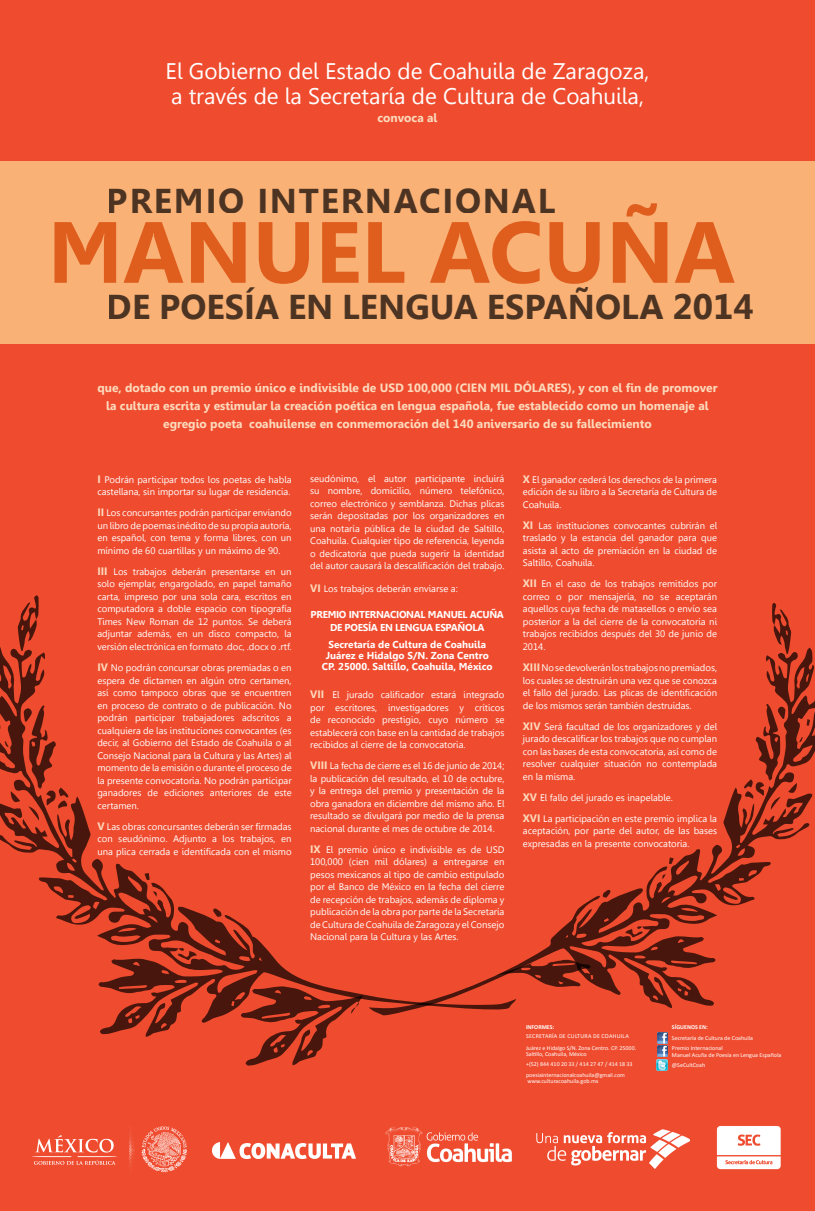
<style>
.page{position:relative;width:815px;height:1211px;background:#ef4c2f}
.page>*{position:absolute;margin:0;border:0;box-sizing:border-box;transform-origin:0 0}
.t1{font:700 86.65px "Gisha";color:#df5e1e}
.t2{font:700 34.4px "Gisha";letter-spacing:.01em;color:#231f20}
.t3{font:700 34.4px "Gisha";letter-spacing:.05em;color:#231f20}
.t4{font:22.5px "Gisha";color:#fff}
.t5{font:700 12px/18px "Gisha";color:#fddabc;text-align:center}
.t6{font:700 10px/11px "Gisha";color:#fff;text-align:center}
.t7{font:700 10px "Gisha";letter-spacing:-.03em;color:#fff}
.t8{font:9.5px/12.5px "Gisha";color:#fff;text-align:justify}
.t9{font:6px "Calibri";color:#fff}
.t10{font:6px "Calibri";letter-spacing:.04em;color:#fff}
.t11{font:700 6px "Calibri";color:#fff}
.s1{font-size:35.25px}
.s2{font-weight:700;font-size:10.8px;color:#fddabc}
</style>
<div class="page">
<svg style="left:650px;top:647px;width:165px;height:361px"></svg>
<svg style="left:715px;top:869px;width:42px;height:35px"></svg>
<svg style="left:736px;top:844px;width:9px;height:12px"></svg>
<svg style="left:772px;top:603px;width:19px;height:51px"></svg>
<svg style="left:744px;top:704px;width:66px;height:106px"></svg>
<svg style="left:0;top:647px;width:516px;height:388px"></svg>
<svg style="left:54px;top:885px;width:46px;height:38px"></svg>
<svg style="left:67px;top:858px;width:10px;height:13px"></svg>
<svg style="left:18px;top:595px;width:21px;height:56px"></svg>
<svg style="left:0;top:705px;width:68px;height:115px"></svg>
<svg style="left:111px;top:873px;width:252px;height:192px"></svg>
<svg style="left:495px;top:857px;width:209px;height:143px"></svg>
<svg style="left:656px;top:1032px;width:11px;height:38px"></svg>
<div style="left:0;top:161px;width:815px;height:182px;background:#fab176"></div>
<img style="left:536px;top:1129px;width:154px;height:40px">
<img style="left:385px;top:1126px;width:127px;height:41px">
<img style="left:213px;top:1142px;width:143px;height:16px">
<img style="left:33px;top:1126px;width:154px;height:47px">
<img style="left:716px;top:1126px;width:65px;height:44px">
<p class="t4" style="left:166px;top:58px;width:485px">El Gobierno del Estado de Coahuila de Zaragoza,</p>
<p class="t4" style="left:171px;top:83px;width:474px">a través de la Secretaría de Cultura de Coahuila,</p>
<p class="t5" style="left:377px;top:109px;width:61px">convoca al</p>
<h2 class="t3" style="left:107px;top:181px;width:450px">PREMIO INTERNACIONAL</h2>
<p class="t1" style="left:48px;top:203px;width:689px">MANUEL ACUÑA</p>
<h2 class="t2" style="left:107px;top:287px;width:648px">DE POESÍA EN LENGUA ESPAÑOLA <span class="s1">2014</span></h2>
<p class="t5" style="left:97px;top:378px;width:621px">que, dotado con un premio único e indivisible de USD 100,000 (CIEN MIL DÓLARES), y con el fin de promover la cultura escrita y estimular la creación poética en lengua española, fue establecido como un homenaje al egregio poeta coahuilense en conmemoración del 140 aniversario de su fallecimiento</p>
<p class="t8" style="left:97px;top:473px;width:196px"><span class="s2">I</span> Podrán participar todos los poetas de habla castellana, sin importar su lugar de residencia.</p>
<p class="t8" style="left:97px;top:507px;width:196px"><span class="s2">II</span> Los concursantes podrán participar enviando un libro de poemas inédito de su propia autoría, en español, con tema y forma libres, con un mínimo de 60 cuartillas y un máximo de 90.</p>
<p class="t8" style="left:97px;top:565px;width:196px"><span class="s2">III</span> Los trabajos deberán presentarse en un solo ejemplar, engargolado, en papel tamaño carta, impreso por una sola cara, escritos en computadora a doble espacio con tipografía Times New Roman de 12 puntos. Se deberá adjuntar además, en un disco compacto, la versión electrónica en formato .doc, .docx o .rtf.</p>
<p class="t8" style="left:97px;top:661px;width:196px"><span class="s2">IV</span> No podrán concursar obras premiadas o en espera de dictamen en algún otro certamen, así como tampoco obras que se encuentren en proceso de contrato o de publicación. No podrán participar trabajadores adscritos a cualquiera de las instituciones convocantes (es decir, al Gobierno del Estado de Coahuila o al Consejo Nacional para la Cultura y las Artes) al momento de la emisión o durante el proceso de la presente convocatoria. No podrán participar ganadores de ediciones anteriores de este certamen.</p>
<p class="t8" style="left:97px;top:820px;width:196px"><span class="s2">V</span> Las obras concursantes deberán ser firmadas con seudónimo. Adjunto a los trabajos, en una plica cerrada e identificada con el mismo</p>
<p class="t8" style="left:310px;top:472px;width:196px">seudónimo, el autor participante incluirá su nombre, domicilio, número telefónico, correo electrónico y semblanza. Dichas plicas serán depositadas por los organizadores en una notaría pública de la ciudad de Saltillo, Coahuila. Cualquier tipo de referencia, leyenda o dedicatoria que pueda sugerir la identidad del autor causará la descalificación del trabajo.</p>
<p class="t8" style="left:310px;top:582px;width:149px"><span class="s2">VI</span> Los trabajos deberán enviarse a:</p>
<p class="t7" style="left:310px;top:609px;width:195px">PREMIO INTERNACIONAL MANUEL ACUÑA</p>
<p class="t7" style="left:330px;top:621px;width:156px">DE POESÍA EN LENGUA ESPAÑOLA</p>
<p class="t6" style="left:322px;top:639px;width:172px">Secretaría de Cultura de Coahuila<br>Juárez e Hidalgo S/N. Zona Centro<br>CP. 25000. Saltillo, Coahuila, México</p>
<p class="t8" style="left:310px;top:689px;width:196px"><span class="s2">VII</span> El jurado calificador estará integrado por escritores, investigadores y críticos de reconocido prestigio, cuyo número se establecerá con base en la cantidad de trabajos recibidos al cierre de la convocatoria.</p>
<p class="t8" style="left:310px;top:760px;width:196px"><span class="s2">VIII</span> La fecha de cierre es el 16 de junio de 2014; la publicación del resultado, el 10 de octubre, y la entrega del premio y presentación de la obra ganadora en diciembre del mismo año. El resultado se divulgará por medio de la prensa nacional durante el mes de octubre de 2014.</p>
<p class="t8" style="left:310px;top:843px;width:196px"><span class="s2">IX</span> El premio único e indivisible es de USD 100,000 (cien mil dólares) a entregarse en pesos mexicanos al tipo de cambio estipulado por el Banco de México en la fecha del cierre de recepción de trabajos, además de diploma y publicación de la obra por parte de la Secretaría de Cultura de Coahuila de Zaragoza y el Consejo Nacional para la Cultura y las Artes.</p>
<p class="t8" style="left:523px;top:473px;width:196px"><span class="s2">X</span> El ganador cederá los derechos de la primera edición de su libro a la Secretaría de Cultura de Coahuila.</p>
<p class="t8" style="left:523px;top:519px;width:196px"><span class="s2">XI</span> Las instituciones convocantes cubrirán el traslado y la estancia del ganador para que asista al acto de premiación en la ciudad de Saltillo, Coahuila.</p>
<p class="t8" style="left:523px;top:578px;width:196px"><span class="s2">XII</span> En el caso de los trabajos remitidos por correo o por mensajería, no se aceptarán aquellos cuya fecha de matasellos o envío sea posterior a la del cierre de la convocatoria ni trabajos recibidos después del 30 de junio de 2014.</p>
<p class="t8" style="left:523px;top:661px;width:196px"><span class="s2">XIII</span> No se devolverán los trabajos no premiados, los cuales se destruirán una vez que se conozca el fallo del jurado. Las plicas de identificación de los mismos serán también destruidas.</p>
<p class="t8" style="left:523px;top:720px;width:196px"><span class="s2">XIV</span> Será facultad de los organizadores y del jurado descalificar los trabajos que no cumplan con las bases de esta convocatoria, así como de resolver cualquier situación no contemplada en la misma.</p>
<p class="t8" style="left:523px;top:791px;width:152px"><span class="s2">XV</span> El fallo del jurado es inapelable.</p>
<p class="t8" style="left:523px;top:812px;width:196px"><span class="s2">XVI</span> La participación en este premio implica la aceptación, por parte del autor, de las bases expresadas en la presente convocatoria.</p>
<p class="t11" style="left:526px;top:1023px;width:30px">INFORMES:</p>
<p class="t10" style="left:526px;top:1032px;width:104px">SECRETARÍA DE CULTURA DE COAHUILA</p>
<p class="t9" style="left:526px;top:1044px;width:112px">Juárez e Hidalgo S/N. Zona Centro. CP. 25000.</p>
<p class="t9" style="left:526px;top:1050px;width:62px">Saltillo, Coahuila, México</p>
<p class="t9" style="left:526px;top:1060px;width:108px">+(52) 844 410 20 33 / 414 27 47 / 414 18 33</p>
<p class="t9" style="left:526px;top:1070px;width:100px">poesiainternacionalcoahuila@gmail.com</p>
<p class="t9" style="left:527px;top:1076px;width:73px">www.culturacoahuila.gob.mx</p>
<p class="t11" style="left:672px;top:1023px;width:37px">SÍGUENOS EN:</p>
<p class="t9" style="left:672px;top:1034px;width:82px">Secretaría de Cultura de Coahuila</p>
<p class="t9" style="left:672px;top:1043px;width:52px">Premio Internacional</p>
<p class="t9" style="left:672px;top:1051px;width:111px">Manuel Acuña de Poesía en Lengua Española</p>
<p class="t9" style="left:672px;top:1061px;width:35px">@SeCultCoah</p>
</div>
